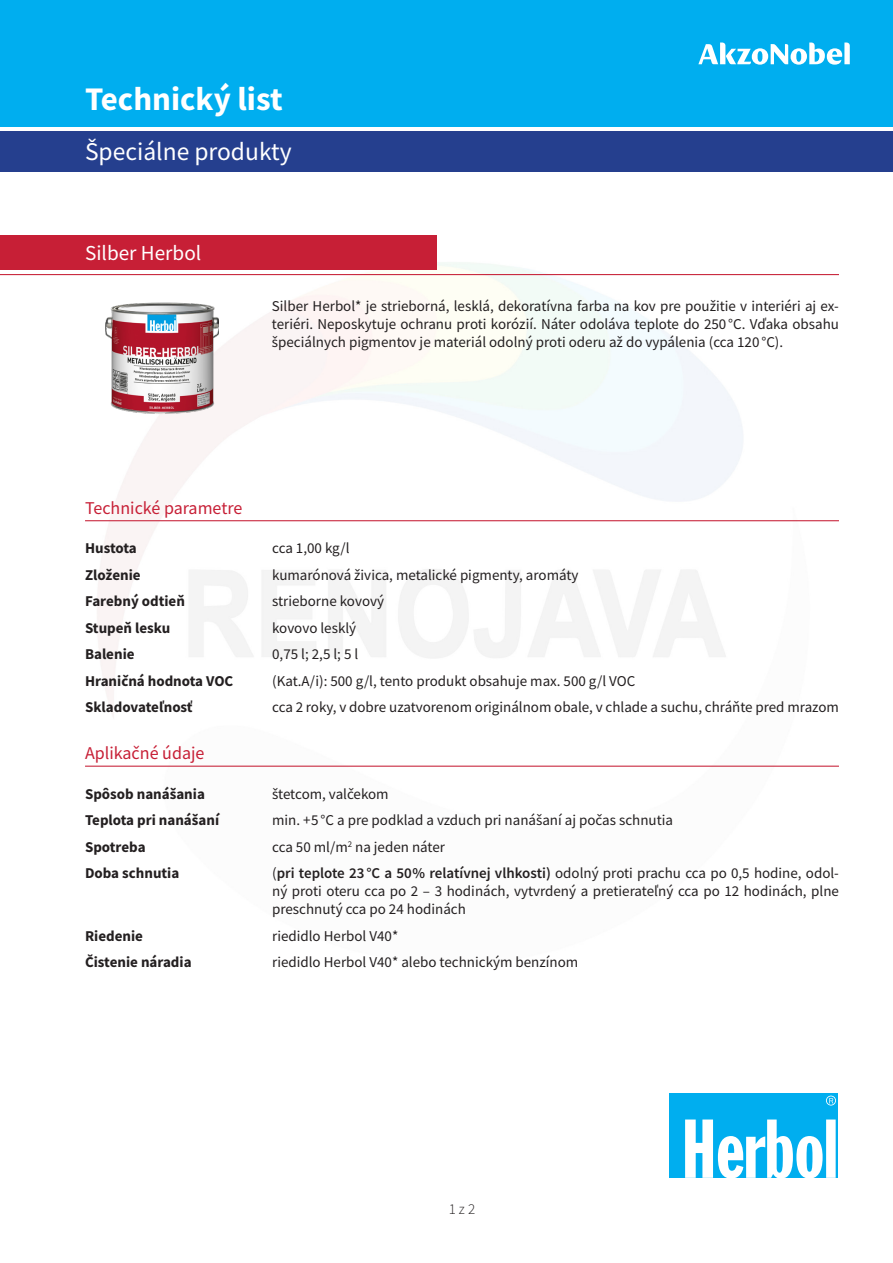
<style>
.page{position:relative;width:893px;height:1263px;background:#fff}
.page>*{position:absolute;margin:0;border:0;box-sizing:border-box;transform-origin:0 0}
.t1{font:700 33px "Source Sans Pro";color:#fff}
.t2{font:25.5px "Source Sans Pro";color:#fff}
.Výrobok{font:21.3px "Source Sans Pro";color:#fff}
.Sekcia{font:18px "Source Sans Pro";color:#c71f36}
.techn_parametre{font:15px/18px "Source Sans Pro";color:#231f20;text-align:justify}
.Text{font:15px/18px "Source Sans Pro";color:#231f20;text-align:justify}
.techn_parametre-2{font:700 15px "Source Sans Pro";color:#231f20}
.techn_parametre-3{font:700 15px "Source Sans Pro";letter-spacing:-.02em;color:#231f20}
.t3{font:300 15px "Source Sans Pro";color:#231f20}
.s1{font-weight:600}
</style>
<div class="page">
<img style="left:85px;top:236px;width:754px;height:530px">
<div style="left:0;top:131px;width:893px;height:41px;background:#253f8e"></div>
<div style="left:0;top:235px;width:436px;height:35px;background:#c71f36"></div>
<hr style="left:85px;top:520px;width:754px;height:1px;background:#c71f36">
<hr style="left:85px;top:766px;width:754px;height:1px;background:#c71f36">
<hr style="left:0;top:274px;width:839px;height:1px;background:#c71f36">
<div style="left:0;top:0;width:893px;height:126px;background:#00aeef"></div>
<svg style="left:698px;top:43px;width:152px;height:22px"></svg>
<div style="left:670px;top:1093px;width:168px;height:85px;background:#00aeef"></div>
<svg style="left:685px;top:1095px;width:151px;height:83px"></svg>
<img style="left:105px;top:300px;width:113px;height:120px">
<p class="t1" style="left:85px;top:77px;width:199px">Technický list</p>
<p class="t2" style="left:85px;top:136px;width:208px">Špeciálne produkty</p>
<p class="Výrobok" style="left:85px;top:239px;width:118px">Silber Herbol</p>
<p class="Text" style="left:272px;top:297px;width:568px">Silber Herbol* je strieborná, lesklá, dekoratívna farba na kov pre použitie v interiéri aj ex&shy;teriéri. Neposkytuje ochranu proti korózií. Náter odoláva teplote do 250 °C. Vďaka obsahu špeciálnych pigmentov je materiál odolný proti oderu až do vypálenia (cca 120 °C).</p>
<p class="Sekcia" style="left:85px;top:496px;width:159px">Technické parametre</p>
<p class="techn_parametre-3" style="left:85px;top:538px;width:53px">Hustota</p>
<p class="techn_parametre" style="left:272px;top:539px;width:79px">cca 1,00 kg/l</p>
<p class="techn_parametre-2" style="left:85px;top:564px;width:57px">Zloženie</p>
<p class="techn_parametre" style="left:272px;top:565px;width:308px">kumarónová živica, metalické pigmenty, aromáty</p>
<p class="techn_parametre-2" style="left:85px;top:591px;width:101px">Farebný odtieň</p>
<p class="techn_parametre" style="left:272px;top:592px;width:113px">strieborne kovový</p>
<p class="techn_parametre-2" style="left:85px;top:617px;width:87px">Stupeň lesku</p>
<p class="techn_parametre" style="left:272px;top:618px;width:86px">kovovo lesklý</p>
<p class="techn_parametre-2" style="left:85px;top:644px;width:51px">Balenie</p>
<p class="techn_parametre" style="left:272px;top:645px;width:88px">0,75 l; 2,5 l; 5 l</p>
<p class="techn_parametre-2" style="left:85px;top:670px;width:150px">Hraničná hodnota VOC</p>
<p class="techn_parametre" style="left:272px;top:671px;width:365px">(Kat.A/i): 500 g/l, tento produkt obsahuje max. 500 g/l VOC</p>
<p class="techn_parametre-2" style="left:85px;top:697px;width:109px">Skladovateľnosť</p>
<p class="techn_parametre" style="left:272px;top:698px;width:568px">cca 2 roky, v dobre uzatvorenom originálnom obale, v chlade a suchu, chráňte pred mrazom</p>
<p class="Sekcia" style="left:85px;top:742px;width:121px">Aplikačné údaje</p>
<p class="techn_parametre-2" style="left:85px;top:783px;width:121px">Spôsob nanášania</p>
<p class="techn_parametre" style="left:272px;top:784px;width:118px">štetcom, valčekom</p>
<p class="techn_parametre-2" style="left:85px;top:810px;width:136px">Teplota pri nanášaní</p>
<p class="techn_parametre" style="left:272px;top:811px;width:402px">min. +5 °C a pre podklad a vzduch pri nanášaní aj počas schnutia</p>
<p class="techn_parametre-2" style="left:85px;top:836px;width:62px">Spotreba</p>
<p class="techn_parametre" style="left:272px;top:837px;width:174px">cca 50 ml/m<sup>2</sup> na jeden náter</p>
<p class="techn_parametre-2" style="left:85px;top:863px;width:96px">Doba schnutia</p>
<p class="techn_parametre" style="left:272px;top:864px;width:568px">(<span class="s1">pri teplote 23°C a 50% relatívnej vlhkosti)</span> odolný proti prachu cca po 0,5 hodine, odol&shy;ný proti oteru cca po 2 – 3 hodinách, vytvrdený a pretierateľný cca po 12 hodinách, plne preschnutý cca po 24 hodinách</p>
<p class="techn_parametre-2" style="left:85px;top:925px;width:59px">Riedenie</p>
<p class="techn_parametre" style="left:272px;top:926px;width:128px">riedidlo Herbol V40*</p>
<p class="techn_parametre-2" style="left:85px;top:952px;width:108px">Čistenie náradia</p>
<p class="techn_parametre" style="left:272px;top:953px;width:308px">riedidlo Herbol V40* alebo technickým benzínom</p>
<p class="t3" style="left:449px;top:1200px;width:28px">1 z 2</p>
</div>
